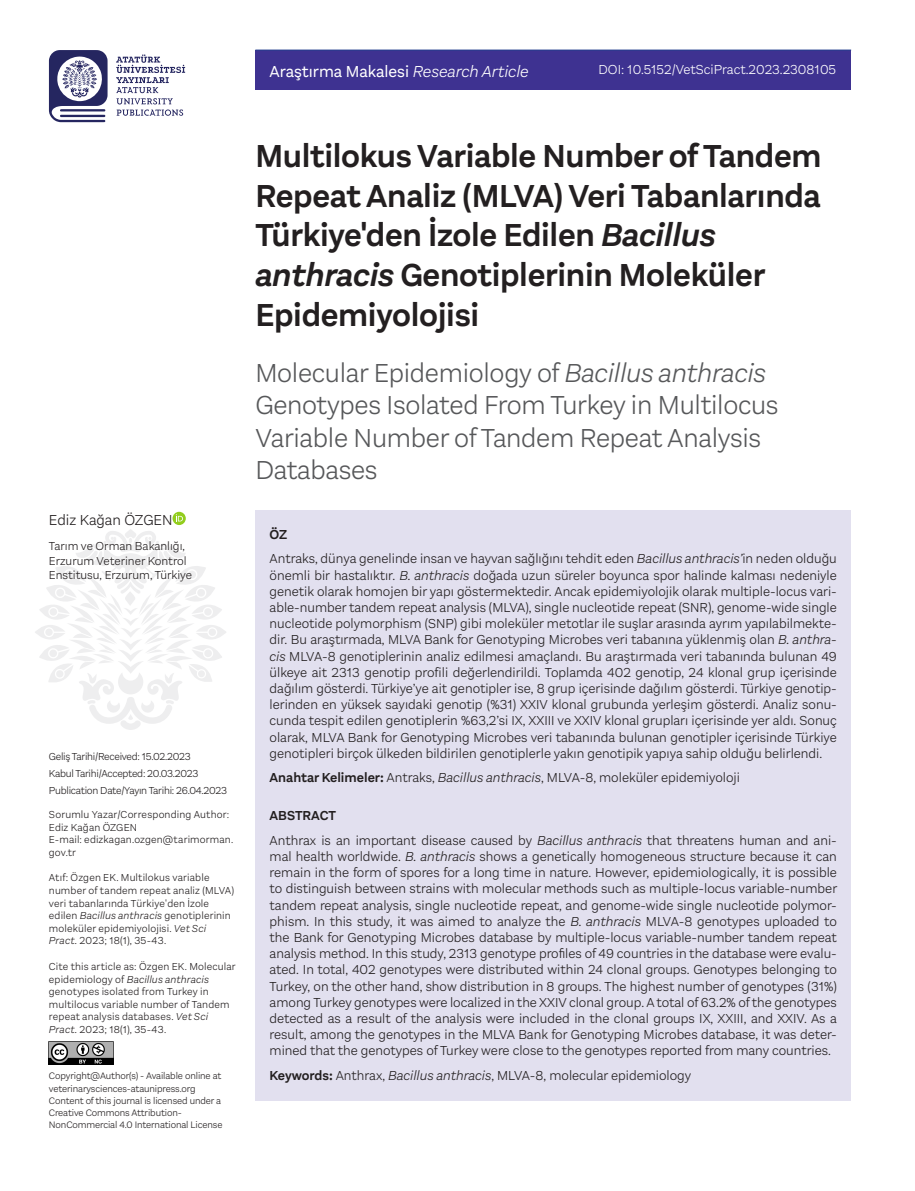
<style>
.page{position:relative;width:915px;height:1191px;background:#fff}
.page>*{position:absolute;margin:0;border:0;box-sizing:border-box;transform-origin:0 0}
.t1{font:600 33px/39.6px "Aestetico";letter-spacing:-.01em;color:#231f20}
.t2{font:300 27px/32.4px "Aestetico";letter-spacing:-.01em;color:#57585a}
.t3{font:16.5px "Aestetico";color:#fff}
.t4{font:300 15px "Aestetico";color:#231f20}
.t5{font:300 13.5px/16.2px "Aestetico";color:#231f20}
.t6{font:300 13.5px "Aestetico";color:#fff}
.t7{font:300 12px/14.4px "Aestetico";color:#231f20}
.t8{font:300 10.5px/12.6px "Aestetico";letter-spacing:.015em;color:#231f20}
.t9{font:300 10.5px/16.8px "Aestetico";letter-spacing:-.025em;color:#231f20}
.t10{font:300 9.75px/12px "Aestetico";letter-spacing:-.01em;color:#231f20}
.s1{font-weight:300;font-style:italic}
.s2{font-style:italic}
.s3{font-weight:600}
</style>
<div class="page">
<svg style="left:35px;top:529px;width:191px;height:201px"></svg>
<svg style="left:116px;top:54px;width:69px;height:62px"></svg>
<svg style="left:49px;top:50px;width:58px;height:72px"></svg>
<div style="left:255px;top:50px;width:595px;height:39px;background:#3e3291"></div>
<hr style="left:255px;top:50px;width:595px;height:1px;background:#253f8e">
<div style="left:255px;top:510px;width:595px;height:48px;background:#e2e0ef"></div>
<div style="left:255px;top:536px;width:595px;height:234px;background:#e2e0ef"></div>
<div style="left:255px;top:755px;width:595px;height:48px;background:#e2e0ef"></div>
<div style="left:255px;top:792px;width:595px;height:48px;background:#e2e0ef"></div>
<div style="left:255px;top:818px;width:595px;height:249px;background:#e2e0ef"></div>
<div style="left:255px;top:1053px;width:595px;height:48px;background:#e2e0ef"></div>
<svg style="left:172px;top:512px;width:14px;height:13px"></svg>
<svg style="left:176px;top:514px;width:7px;height:7px"></svg>
<img style="left:49px;top:1041px;width:65px;height:23px">
<p class="t3" style="left:269px;top:62px;width:260px">Araştırma Makalesi <span class="s1">Research Article</span></p>
<p class="t6" style="left:598px;top:62px;width:239px">DOI: 10.5152/VetSciPract.2023.2308105</p>
<p class="t4" style="left:49px;top:511px;width:125px">Ediz Kağan ÖZGEN</p>
<p class="t7" style="left:49px;top:539px;width:144px">Tarım ve Orman Bakanlığı,<br>Erzurum Veteriner Kontrol<br>Enstitusu, Erzurum, Türkiye</p>
<p class="t9" style="left:49px;top:748px;width:180px">Geliş Tarihi/Received: 15.02.2023<br>Kabul Tarihi/Accepted: 20.03.2023<br>Publication Date/Yayın Tarihi: 26.04.2023</p>
<p class="t8" style="left:49px;top:808px;width:186px">Sorumlu Yazar/Corresponding Author:<br>Ediz Kağan ÖZGEN<br>E-mail: edizkagan.ozgen@tarimorman. gov.tr</p>
<p class="t8" style="left:49px;top:871px;width:187px">Atıf: Özgen EK. Multilokus variable number of tandem repeat analiz (MLVA) veri tabanlarında Türkiye'den İzole edilen <span class="s2">Bacillus anthracis</span> genotiplerinin moleküler epidemiyolojisi. <span class="s2">Vet Sci Pract.</span> 2023; 18(1), 35-43.</p>
<p class="t8" style="left:49px;top:960px;width:188px">Cite this article as: Özgen EK. Molecular epidemiology of <span class="s2">Bacillus anthracis </span>genotypes isolated from Turkey in multilocus variable number of Tandem repeat analysis databases. <span class="s2">Vet Sci Pract.</span> 2023; 18(1), 35-43.</p>
<p class="t10" style="left:49px;top:1070px;width:175px">Copyright@Author(s) - Available online at veterinarysciences-ataunipress.org Content of this journal is licensed under a Creative Commons Attribution-NonCommercial 4.0 International License</p>
<h1 class="t1" style="left:255px;top:137px;width:567px">Multilokus Variable Number of Tandem Repeat Analiz (MLVA) Veri Tabanlarında Türkiye'den İzole Edilen <span class="s2">Bacillus anthracis</span> Genotiplerinin Moleküler Epidemiyolojisi</h1>
<h2 class="t2" style="left:255px;top:357px;width:524px">Molecular Epidemiology of <span class="s2">Bacillus anthracis </span>Genotypes Isolated From Turkey in Multilocus Variable Number of Tandem Repeat Analysis Databases</h2>
<p class="t5" style="left:269px;top:521px;width:568px;line-height:24.8px"><span class="s3">ÖZ<br></span>Antraks, dünya genelinde insan ve hayvan sağlığını tehdit eden <span class="s2">Bacillus anthracis’</span>in neden olduğu</p>
<p class="t5" style="left:269px;top:567px;width:568px;text-align:justify">önemli bir hastalıktır. <span class="s2">B. anthracis</span> doğada uzun süreler boyunca spor halinde kalması nedeniyle genetik olarak homojen bir yapı göstermektedir. Ancak epidemiyolojik olarak multiple-locus vari&shy;able-number tandem repeat analysis (MLVA), single nucleotide repeat (SNR), genome-wide single nucleotide polymorphism (SNP) gibi moleküler metotlar ile suşlar arasında ayrım yapılabilmekte&shy;dir. Bu araştırmada, MLVA Bank for Genotyping Microbes veri tabanına yüklenmiş olan <span class="s2">B. anthra&shy;cis</span> MLVA-8 genotiplerinin analiz edilmesi amaçlandı. Bu araştırmada veri tabanında bulunan 49 ülkeye ait 2313 genotip profili değerlendirildi. Toplamda 402 genotip, 24 klonal grup içerisinde dağılım gösterdi. Türkiye’ye ait genotipler ise, 8 grup içerisinde dağılım gösterdi. Türkiye genotip&shy;lerinden en yüksek sayıdaki genotip (%31) XXIV klonal grubunda yerleşim gösterdi. Analiz sonu&shy;cunda tespit edilen genotiplerin %63,2’si IX, XXIII ve XXIV klonal grupları içerisinde yer aldı. Sonuç olarak, MLVA Bank for Genotyping Microbes veri tabanında bulunan genotipler içerisinde Türkiye genotipleri birçok ülkeden bildirilen genotiplerle yakın genotipik yapıya sahip olduğu belirlendi.</p>
<p class="t5" style="left:269px;top:770px;width:472px"><span class="s3">Anahtar Kelimeler:</span> Antraks, <span class="s2">Bacillus anthracis</span>, MLVA-8, moleküler epidemiyoloji</p>
<p class="t5" style="left:269px;top:803px;width:568px;line-height:24.8px"><span class="s3">ABSTRACT<br></span>Anthrax is an important disease caused by <span class="s2">Bacillus anthracis</span> that threatens human and ani-</p>
<p class="t5" style="left:269px;top:848px;width:569px;text-align:justify">mal health worldwide. <span class="s2">B. anthracis</span> shows a genetically homogeneous structure because it can remain in the form of spores for a long time in nature. However, epidemiologically, it is possible to distinguish between strains with molecular methods such as multiple-locus variable-number tandem repeat analysis, single nucleotide repeat, and genome-wide single nucleotide polymor&shy;phism. In this study, it was aimed to analyze the <span class="s2">B. anthracis</span> MLVA-8 genotypes uploaded to the Bank for Genotyping Microbes database by multiple-locus variable-number tandem repeat analysis method. In this study, 2313 genotype profiles of 49 countries in the database were evalu&shy;ated. In total, 402 genotypes were distributed within 24 clonal groups. Genotypes belonging to Turkey, on the other hand, show distribution in 8 groups. The highest number of genotypes (31%) among Turkey genotypes were localized in the XXIV clonal group. A total of 63.2% of the genotypes detected as a result of the analysis were included in the clonal groups IX, XXIII, and XXIV. As a result, among the genotypes in the MLVA Bank for Genotyping Microbes database, it was deter&shy;mined that the genotypes of Turkey were close to the genotypes reported from many countries.</p>
<p class="t5" style="left:269px;top:1067px;width:423px"><span class="s3">Keywords:</span> Anthrax, <span class="s2">Bacillus anthracis</span>, MLVA-8, molecular epidemiology</p>
</div>
